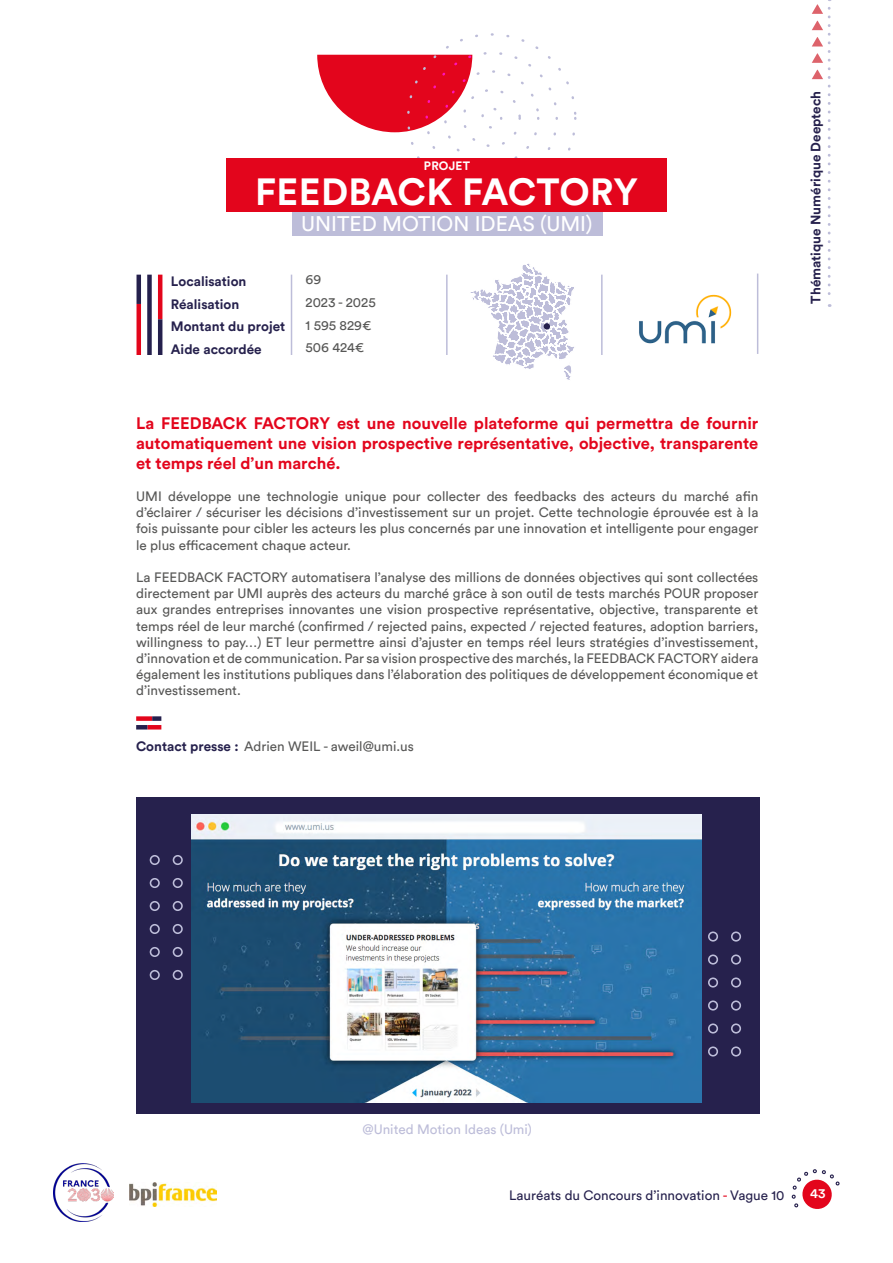
<style>
.page{position:relative;width:893px;height:1263px;background:#fff}
.page>*{position:absolute;margin:0;border:0;box-sizing:border-box;transform-origin:0 0}
.t1{font:700 37.5px "Circular Std";color:#fff}
.t2{font:21px "Circular Std";color:#fff}
.t3{font:700 16.5px/19.8px "Circular Std";color:#e3051c;text-align:justify}
.t4{font:13.5px/16.2px "Circular Std";color:#575756;text-align:justify}
.t5{font:700 13.5px/22.5px "Circular Std";color:#26214d}
.t6{font:13.5px "Circular Std";color:#26214d}
.t7{font:13.5px "Circular Std";color:#bdbdd9}
.t8{font:500 13.5px "Circular Std";color:#fff}
.t9{font:700 12px "Circular Std";color:#fff}
.s1{font-weight:700;color:#26214d}
.s2{color:#e3051c}
</style>
<div class="page">
<img style="left:130px;top:1182px;width:86px;height:24px">
<svg style="left:791px;top:1169px;width:49px;height:40px"></svg>
<img style="left:54px;top:1163px;width:59px;height:58px">
<svg style="left:470px;top:263px;width:104px;height:117px"></svg>
<hr style="left:291px;top:275px;width:1px;height:80px;background:#bdbdd9">
<hr style="left:446px;top:275px;width:2px;height:80px;background:#bdbdd9">
<hr style="left:601px;top:275px;width:2px;height:80px;background:#bdbdd9">
<hr style="left:137px;top:304px;width:4px;height:51px;background:#e3051b">
<hr style="left:137px;top:275px;width:4px;height:29px;background:#25204d">
<div style="left:147px;top:275px;width:5px;height:80px;background:#25204d"></div>
<hr style="left:158px;top:275px;width:4px;height:44px;background:#e3051b">
<hr style="left:158px;top:319px;width:4px;height:36px;background:#25204d">
<svg style="left:812px;top:0;width:19px;height:307px"></svg>
<div style="left:137px;top:797px;width:623px;height:317px;background:#26214d"></div>
<svg style="left:708px;top:931px;width:34px;height:126px"></svg>
<svg style="left:149px;top:855px;width:34px;height:125px"></svg>
<svg style="left:317px;top:55px;width:155px;height:77px"></svg>
<div style="left:481px;top:107px;width:21px;height:22px;border:2px dashed #bdbdd9;border-radius:50%"></div>
<div style="left:463px;top:89px;width:58px;height:58px;border:2px dashed #bdbdd9;border-radius:50%"></div>
<div style="left:444px;top:70px;width:95px;height:96px;border:2px dashed #bdbdd9;border-radius:50%"></div>
<div style="left:292px;top:212px;width:311px;height:23px;background:#bdbdd9"></div>
<div style="left:226px;top:170px;width:440px;height:42px;background:#e3051c"></div>
<hr style="left:757px;top:274px;width:1px;height:80px;background:#bdbdd9">
<div style="left:136px;top:716px;width:16px;height:5px;background:#e3051b"></div>
<div style="left:152px;top:716px;width:9px;height:5px;background:#25204d"></div>
<hr style="left:147px;top:725px;width:14px;height:4px;background:#e3051b">
<hr style="left:136px;top:725px;width:11px;height:4px;background:#25204d">
<div style="left:544px;top:323px;width:6px;height:7px;background:#26214d;border-radius:50%"></div>
<div style="left:226px;top:158px;width:440px;height:12px;background:#e3051c"></div>
<img style="left:639px;top:294px;width:93px;height:50px">
<img style="left:191px;top:815px;width:511px;height:287px">
<p class="t9" style="left:424px;top:158px;width:48px">PROJET</p>
<h1 class="t1" style="left:255px;top:168px;width:384px">FEEDBACK FACTORY</h1>
<h2 class="t2" style="left:301px;top:211px;width:293px">UNITED MOTION IDEAS (UMI)</h2>
<p class="t5" style="left:171px;top:270px;width:116px">Localisation<br>Réalisation<br>Montant du projet<br>Aide accordée</p>
<p class="t4" style="left:306px;top:268px;width:72px;line-height:22.5px;text-align:left">69<br>2023 - 2025<br>1 595 829€<br>506 424€</p>
<p class="t3" style="left:136px;top:413px;width:624px">La FEEDBACK FACTORY est une nouvelle plateforme qui permettra de fournir automatiquement une vision prospective représentative, objective, transparente et temps réel d’un marché.</p>
<p class="t4" style="left:136px;top:488px;width:624px">UMI développe une technologie unique pour collecter des feedbacks des acteurs du marché afin d’éclairer / sécuriser les décisions d’investissement sur un projet. Cette technologie éprouvée est à la fois puissante pour cibler les acteurs les plus concernés par une innovation et intelligente pour engager le plus efficacement chaque acteur.</p>
<p class="t4" style="left:136px;top:569px;width:624px">La FEEDBACK FACTORY automatisera l’analyse des millions de données objectives qui sont collectées directement par UMI auprès des acteurs du marché grâce à son outil de tests marchés POUR proposer aux grandes entreprises innovantes une vision prospective représentative, objective, transparente et temps réel de leur marché (confirmed / rejected pains, expected / rejected features, adoption barriers, willingness to pay…) ET leur permettre ainsi d’ajuster en temps réel leurs stratégies d’investissement, d’innovation et de communication. Par sa vision prospective des marchés, la FEEDBACK FACTORY aidera également les institutions publiques dans l’élaboration des politiques de développement économique et d’investissement.</p>
<p class="t4" style="left:136px;top:737px;width:279px"><span class="s1">Contact presse :</span> Adrien WEIL - aweil@umi.us</p>
<p class="t5" style="left:804px;top:304px;width:215px;rotate:-90deg">Thématique Numérique Deeptech</p>
<p class="t7" style="left:363px;top:1121px;width:171px">@United Motion Ideas (Umi)</p>
<p class="t6" style="left:509px;top:1187px;width:277px">Lauréats du Concours d’innovation <span class="s2">-</span> Vague 10</p>
<p class="t8" style="left:810px;top:1185px;width:17px">43</p>
</div>
